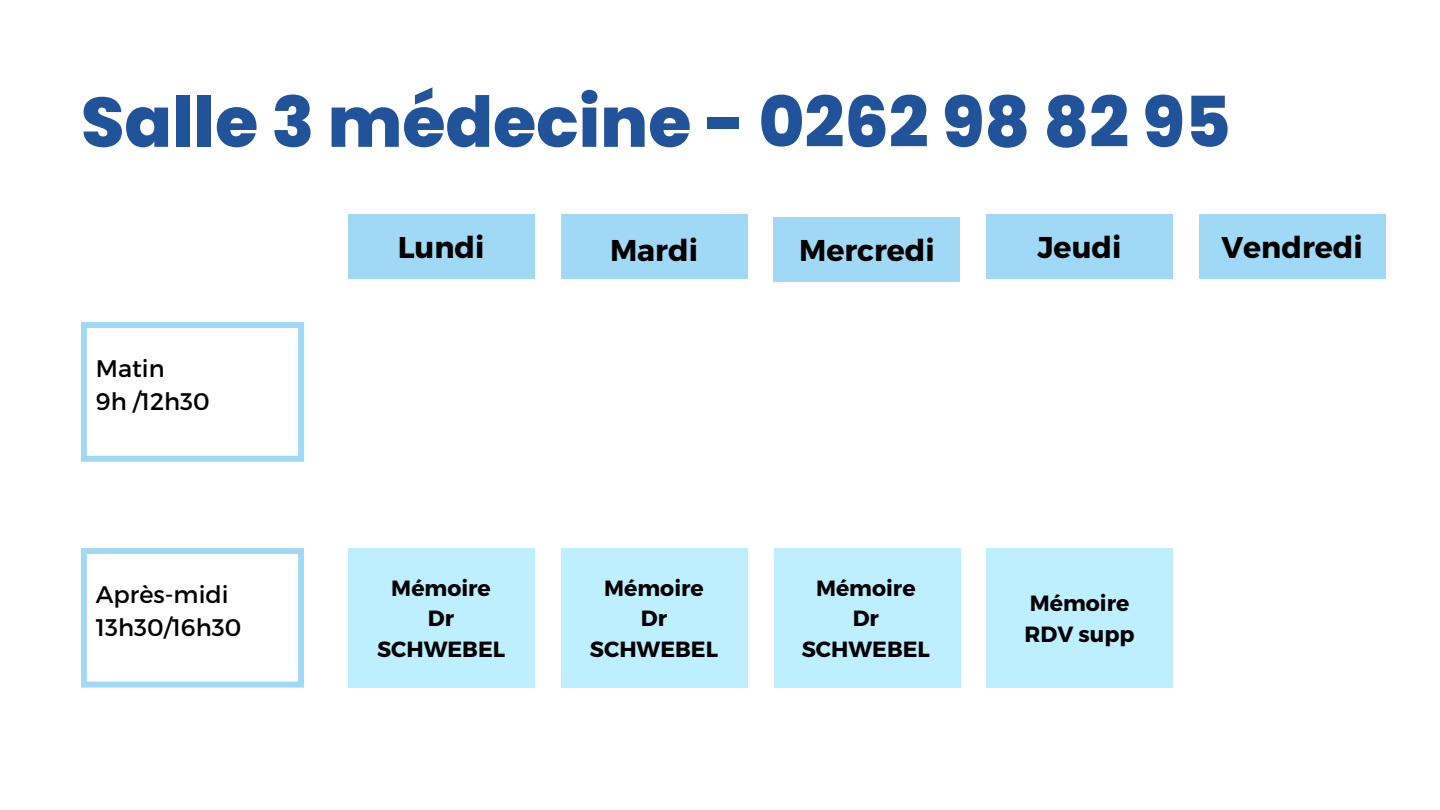
<style>
.page{position:relative;width:1440px;height:810px;background:#fff}
.page>*{position:absolute;margin:0;border:0;box-sizing:border-box;transform-origin:0 0}
.t1{font:800 70px "Poppins";color:#21539a}
.t2{font:700 30px "Montserrat";color:#000}
.t3{font:24px "Montserrat";color:#000}
.t4{font:700 22px/30.8px "Montserrat";color:#000;text-align:center}
</style>
<div class="page">
<svg style="left:81px;top:322px;width:223px;height:140px"></svg>
<div style="left:348px;top:214px;width:186px;height:64px;background:#a0d9f6"></div>
<div style="left:561px;top:214px;width:186px;height:64px;background:#a0d9f6"></div>
<div style="left:774px;top:217px;width:186px;height:64px;background:#a0d9f6"></div>
<div style="left:986px;top:214px;width:187px;height:64px;background:#a0d9f6"></div>
<div style="left:1199px;top:214px;width:186px;height:64px;background:#a0d9f6"></div>
<svg style="left:81px;top:548px;width:223px;height:140px"></svg>
<div style="left:774px;top:548px;width:186px;height:140px;background:#beefff"></div>
<div style="left:348px;top:548px;width:186px;height:140px;background:#beefff"></div>
<div style="left:561px;top:548px;width:186px;height:140px;background:#beefff"></div>
<div style="left:986px;top:548px;width:187px;height:140px;background:#beefff"></div>
<h1 class="t1" style="left:81px;top:73px;width:1151px">Salle 3 médecine - 0262 98 82 95</h1>
<p class="t3" style="left:96px;top:353px;width:70px">Matin</p>
<p class="t3" style="left:96px;top:386px;width:115px">9h /12h30</p>
<p class="t3" style="left:96px;top:579px;width:134px">Après-midi</p>
<p class="t3" style="left:96px;top:612px;width:147px">13h30/16h30</p>
<h2 class="t2" style="left:398px;top:228px;width:88px">Lundi</h2>
<h2 class="t2" style="left:610px;top:231px;width:90px">Mardi</h2>
<h2 class="t2" style="left:799px;top:231px;width:137px">Mercredi</h2>
<h2 class="t2" style="left:1038px;top:228px;width:85px">Jeudi</h2>
<h2 class="t2" style="left:1221px;top:228px;width:143px">Vendredi</h2>
<h3 class="t4" style="left:377px;top:571px;width:130px">Mémoire<br>Dr<br>SCHWEBEL</h3>
<h3 class="t4" style="left:590px;top:571px;width:130px">Mémoire<br>Dr<br>SCHWEBEL</h3>
<h3 class="t4" style="left:802px;top:571px;width:130px">Mémoire<br>Dr<br>SCHWEBEL</h3>
<h3 class="t4" style="left:1025px;top:587px;width:111px;text-align:left">Mémoire<br>RDV supp</h3>
</div>
